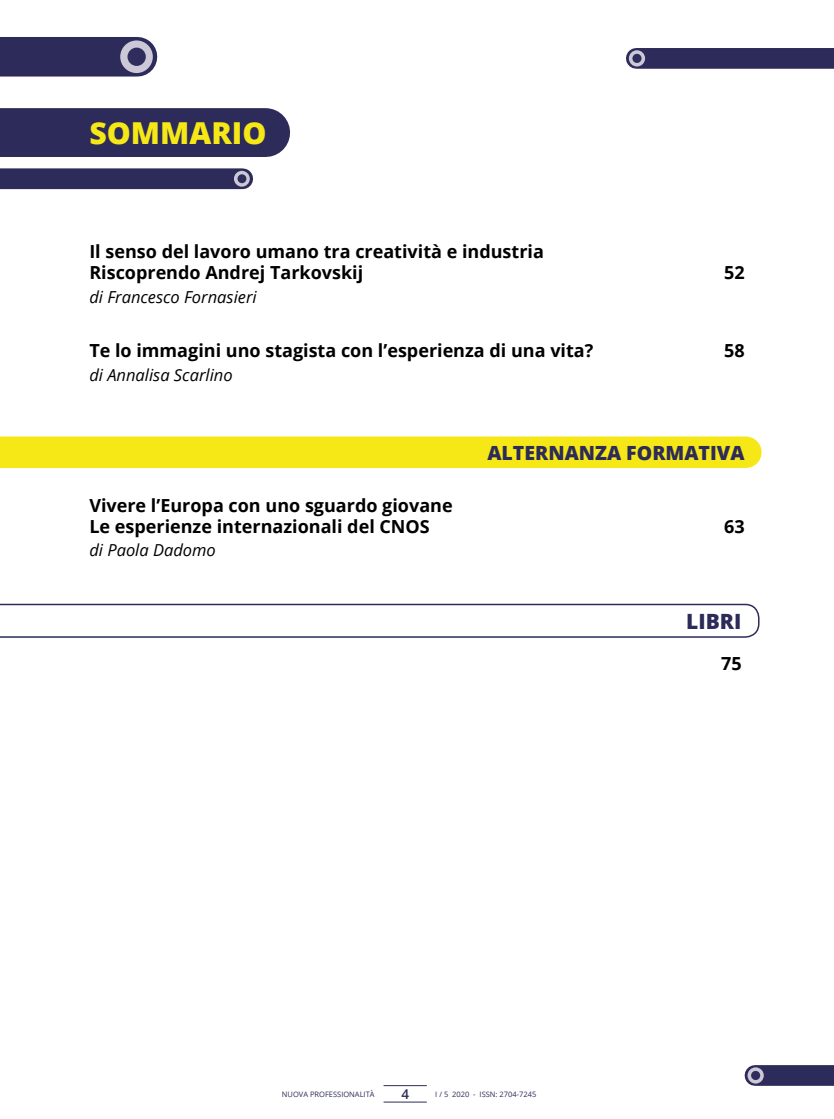
<style>
.page{position:relative;width:834px;height:1119px;background:#fff}
.page>*{position:absolute;margin:0;border:0;box-sizing:border-box;transform-origin:0 0}
.t1{font:800 30.15px "Open Sans";color:#f6e816}
.t2{font:800 21px "Open Sans";color:#2c2b59}
.t3{font:800 19.5px "Open Sans";color:#2c2b59}
.t4{font:700 18px/21px "Open Sans";color:#000}
.t5{font:italic 16.5px "Open Sans";color:#000}
.t6{font:600 13.5px "Open Sans";color:#2c2b59}
.t7{font:7.5px "Open Sans";color:#2c2b59}
</style>
<div class="page">
<hr style="left:384px;top:1085px;width:42px;height:1px;background:#2c2b59">
<hr style="left:384px;top:1101px;width:42px;height:1px;background:#2c2b59">
<div style="left:0;top:108px;width:265px;height:49px;background:#2c2b59"></div>
<div style="left:0;top:37px;width:137px;height:39px;background:#2c2b59"></div>
<div style="left:0;top:168px;width:243px;height:21px;background:#2c2b59"></div>
<div style="left:636px;top:48px;width:197px;height:21px;background:#2c2b59"></div>
<div style="left:754px;top:1064px;width:79px;height:21px;background:#2c2b59"></div>
<div style="left:120px;top:40px;width:33px;height:33px;background:#ccc8d7;border-radius:50%"></div>
<svg style="left:234px;top:171px;width:16px;height:16px"></svg>
<svg style="left:628px;top:50px;width:17px;height:16px"></svg>
<svg style="left:747px;top:1067px;width:16px;height:16px"></svg>
<div style="left:127px;top:48px;width:19px;height:18px;background:#2f2d5b;border-radius:50%"></div>
<div style="left:237px;top:174px;width:9px;height:9px;background:#2f2d5b;border-radius:50%"></div>
<div style="left:632px;top:54px;width:9px;height:9px;background:#2f2d5b;border-radius:50%"></div>
<div style="left:751px;top:1070px;width:9px;height:9px;background:#2f2d5b;border-radius:50%"></div>
<div style="left:0;top:436px;width:745px;height:32px;background:#f6e816"></div>
<svg style="left:0;top:603px;width:759px;height:34px"></svg>
<h1 class="t1" style="left:89px;top:110px;width:178px">SOMMARIO</h1>
<p class="t4" style="left:89px;top:240px;width:456px">Il senso del lavoro umano tra creatività e industria<br>Riscoprendo Andrej Tarkovskij</p>
<p class="t5" style="left:89px;top:285px;width:169px">di Francesco Fornasieri</p>
<p class="t4" style="left:724px;top:261px;width:22px">52</p>
<p class="t4" style="left:89px;top:340px;width:505px">Te lo immagini uno stagista con l’esperienza di una vita?</p>
<p class="t4" style="left:724px;top:340px;width:22px">58</p>
<p class="t5" style="left:89px;top:364px;width:145px">di Annalisa Scarlino</p>
<p class="t4" style="left:89px;top:494px;width:365px">Vivere l’Europa con uno sguardo giovane<br>Le esperienze internazionali del CNOS</p>
<p class="t5" style="left:89px;top:539px;width:128px">di Paola Dadomo</p>
<p class="t3" style="left:487px;top:437px;width:259px">ALTERNANZA FORMATIVA</p>
<p class="t4" style="left:724px;top:515px;width:22px">63</p>
<p class="t2" style="left:686px;top:605px;width:57px">LIBRI</p>
<p class="t4" style="left:721px;top:652px;width:22px">75</p>
<p class="t7" style="left:282px;top:1088px;width:94px">NUOVA PROFESSIONALITÀ</p>
<p class="t6" style="left:401px;top:1084px;width:9px">4</p>
<p class="t7" style="left:435px;top:1088px;width:102px">I / 5 2020 - ISSN: 2704-7245</p>
</div>
